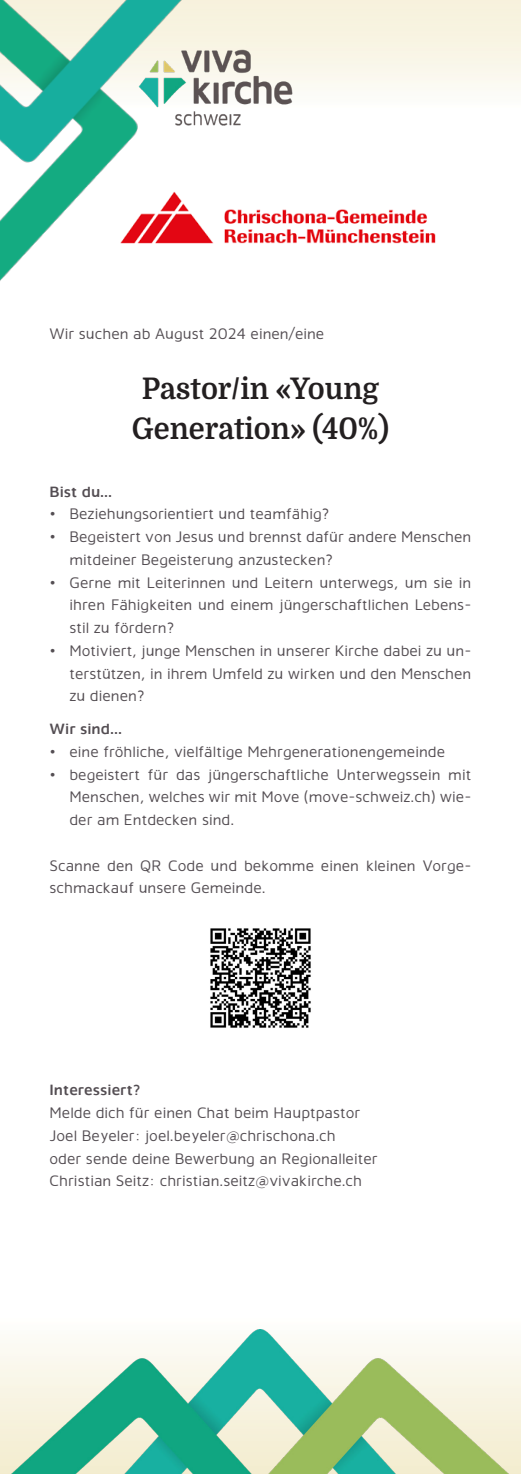
<style>
.page{position:relative;width:521px;height:1474px;background:#fff}
.page>*{position:absolute;margin:0;border:0;box-sizing:border-box;transform-origin:0 0}
.Titel_Person{font:29.75px/40.2px "Domine";color:#231f20;text-align:center;scale:.96 1}
.t1{font:15.75px/22.8px "Vivano";color:#544e53;text-align:justify}
.Aufgabentitel{font:600 15.75px "Vivano";color:#544e53}
</style>
<div class="page">
<img style="left:190px;top:49px;width:103px;height:76px">
<img style="left:0;top:0;width:190px;height:281px">
<img style="left:0;top:1329px;width:521px;height:144px">
<img style="left:120px;top:189px;width:316px;height:57px">
<img style="left:210px;top:928px;width:101px;height:100px">
<p class="t1" style="left:50px;top:321px;width:276px">Wir suchen ab August 2024 einen/eine</p>
<p class="Titel_Person" style="left:132px;top:368px;width:269px">Pastor/in «Young<br>Generation» (40%)</p>
<p class="Aufgabentitel" style="left:50px;top:480px;width:64px">Bist du...</p>
<p class="t1" style="left:50px;top:501px;width:281px">• Beziehungsorientiert und teamfähig?</p>
<p class="t1" style="left:69px;top:524px;width:403px;text-indent:-20px">• Begeistert von Jesus und brennst dafür andere Menschen mitdeiner Begeisterung anzustecken?</p>
<p class="t1" style="left:69px;top:569px;width:403px;text-indent:-20px">• Gerne mit Leiterinnen und Leitern unterwegs, um sie in ihren Fähigkeiten und einem jüngerschaftlichen Lebens&shy;stil zu fördern?</p>
<p class="t1" style="left:69px;top:638px;width:403px;text-indent:-20px">• Motiviert, junge Menschen in unserer Kirche dabei zu un&shy;terstützen, in ihrem Umfeld zu wirken und den Menschen zu dienen?</p>
<p class="Aufgabentitel" style="left:50px;top:717px;width:74px">Wir sind...</p>
<p class="t1" style="left:50px;top:739px;width:397px">• eine fröhliche, vielfältige Mehrgenerationengemeinde</p>
<p class="t1" style="left:69px;top:761px;width:403px;text-indent:-20px">• begeistert für das jüngerschaftliche Unterwegssein mit Menschen, welches wir mit Move (move-schweiz.ch) wie&shy;der am Entdecken sind.</p>
<p class="t1" style="left:50px;top:852px;width:423px">Scanne den QR Code und bekomme einen kleinen Vorge&shy;schmackauf unsere Gemeinde.</p>
<p class="Aufgabentitel" style="left:50px;top:1078px;width:92px">Interessiert?</p>
<p class="t1" style="left:50px;top:1100px;width:312px">Melde dich für einen Chat beim Hauptpastor</p>
<p class="t1" style="left:50px;top:1122px;width:288px">Joel Beyeler: joel.beyeler@chrischona.ch</p>
<p class="t1" style="left:50px;top:1145px;width:329px">oder sende deine Bewerbung an Regionalleiter</p>
<p class="t1" style="left:50px;top:1168px;width:314px">Christian Seitz: christian.seitz@vivakirche.ch</p>
</div>
